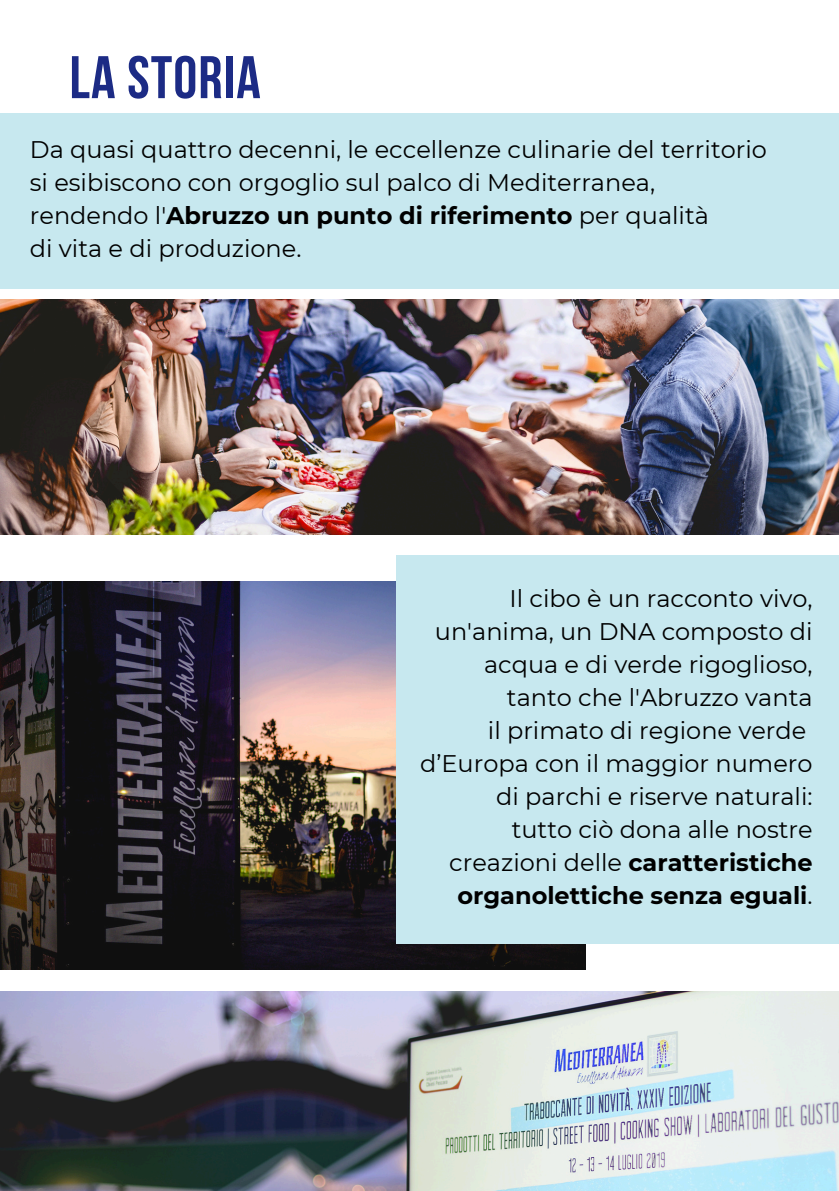
<style>
.page{position:relative;width:839px;height:1191px;background:#fff}
.page>*{position:absolute;margin:0;border:0;box-sizing:border-box;transform-origin:0 0}
.t1{font:700 60px "Bebas Neue";letter-spacing:.02em;color:#1c2b85}
.t2{font:24px/33px "Montserrat";color:#000;text-align:right}
.t3{font:700 24px/33px "Montserrat";color:#000;text-align:right}
.s1{font-weight:400}
</style>
<div class="page">
<img style="left:0;top:299px;width:838px;height:236px">
<div style="left:0;top:113px;width:838px;height:176px;background:#c7e8ef"></div>
<img style="left:0;top:581px;width:585px;height:389px">
<div style="left:396px;top:555px;width:442px;height:389px;background:#c7e8ef"></div>
<img style="left:0;top:992px;width:838px;height:199px">
<p class="t1" style="left:69px;top:53px;width:193px">LA STORIA</p>
<p class="t2" style="left:30px;top:133px;width:738px">Da quasi quattro decenni, le eccellenze culinarie del territorio</p>
<p class="t2" style="left:30px;top:166px;width:626px">si esibiscono con orgoglio sul palco di Mediterranea,</p>
<p class="t3" style="left:30px;top:199px;width:680px"><span class="s1">rendendo l'</span>Abruzzo un punto di riferimento <span class="s1">per qualità</span></p>
<p class="t2" style="left:30px;top:232px;width:273px">di vita e di produzione.</p>
<p class="t2" style="left:435px;top:582px;width:379px">Il cibo è un racconto vivo, un'anima, un DNA composto di acqua e di verde rigoglioso,</p>
<p class="t2" style="left:507px;top:681px;width:307px">tanto che l'Abruzzo vanta</p>
<p class="t2" style="left:420px;top:714px;width:394px">il primato di regione verde d’Europa con il maggior numero di parchi e riserve naturali:</p>
<p class="t3" style="left:449px;top:813px;width:365px"><span class="s1">tutto ciò dona alle nostre creazioni delle</span> caratteristiche organolettiche senza eguali<span class="s1">.</span></p>
</div>
